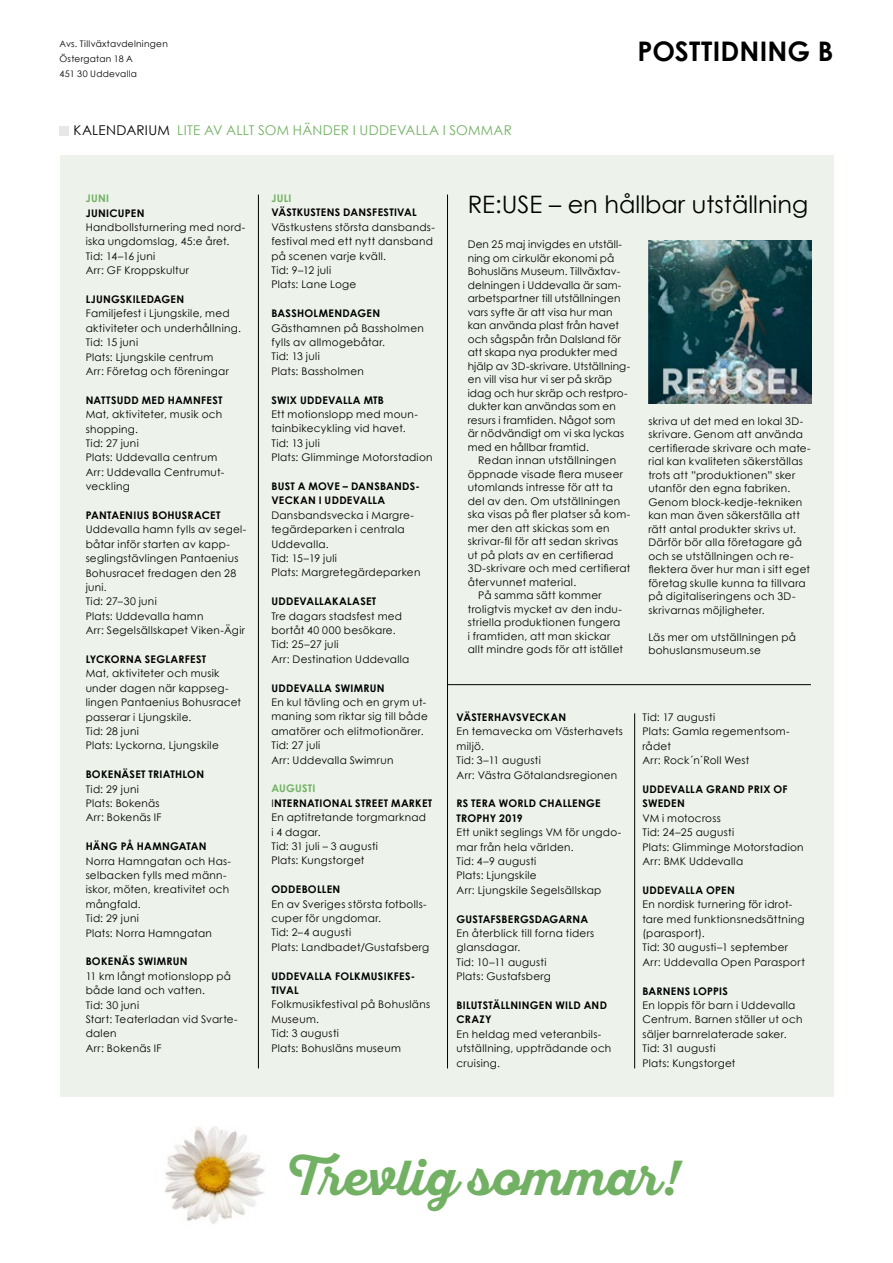
<style>
.page{position:relative;width:893px;height:1263px;background:#fff}
.page>*{position:absolute;margin:0;border:0;box-sizing:border-box;transform-origin:0 0}
.t1{font:700 49.05px "Sant Elia Script";color:#72b163}
.t2{font:700 27px "Century Gothic";letter-spacing:.005em;color:#000}
.t3{font:24px "Century Gothic";color:#000}
.t4{font:13.5px "Century Gothic";letter-spacing:.015em;color:#72b163}
.t5{font:10.5px/14.4px "Century Gothic";letter-spacing:.025em;color:#000}
.t6{font:700 10.5px/14.4px "Century Gothic";letter-spacing:.025em;color:#000}
.t7{font:700 10.5px "Century Gothic";letter-spacing:.03em;color:#72b163}
.t8{font:9px/15px "Century Gothic";letter-spacing:.035em;color:#000}
.s1{color:#000}
.s2{font-weight:700;color:#72b163}
.s3{font-weight:700}
</style>
<div class="page">
<img style="left:164px;top:1126px;width:101px;height:98px">
<div style="left:60px;top:155px;width:773px;height:942px;background:#edf3ea"></div>
<hr style="left:447px;top:195px;width:1px;height:873px;background:#000">
<hr style="left:634px;top:713px;width:1px;height:355px;background:#000">
<hr style="left:258px;top:195px;width:1px;height:873px;background:#000">
<div style="left:60px;top:126px;width:9px;height:9px;background:#e6e7e8"></div>
<img style="left:648px;top:240px;width:164px;height:164px">
<hr style="left:447px;top:684px;width:364px;height:1px;background:#000">
<p class="t8" style="left:60px;top:36px;width:110px">Avs. Tillväxtavdelningen<br>Östergatan 18 A<br>451 30 Uddevalla</p>
<h2 class="t2" style="left:637px;top:30px;width:197px">POSTTIDNING B</h2>
<p class="t4" style="left:73px;top:121px;width:440px"><span class="s1">KALENDARIUM</span> LITE AV ALLT SOM HÄNDER I UDDEVALLA I SOMMAR</p>
<p class="t7" style="left:86px;top:190px;width:25px">JUNI</p>
<p class="t6" style="left:86px;top:205px;width:60px">JUNICUPEN</p>
<p class="t5" style="left:86px;top:220px;width:161px">Handbollsturnering med nord&shy;iska ungdomslag, 45:e året.<br>Tid: 14–16 juni<br>Arr: GF Kroppskultur</p>
<p class="t6" style="left:86px;top:292px;width:100px">LJUNGSKILEDAGEN</p>
<p class="t5" style="left:86px;top:306px;width:157px">Familjefest i Ljungskile, med aktiviteter och underhållning.<br>Tid: 15 juni<br>Plats: Ljungskile centrum<br>Arr: Företag och föreningar</p>
<p class="t6" style="left:86px;top:392px;width:138px">NATTSUDD MED HAMNFEST</p>
<p class="t5" style="left:86px;top:407px;width:140px">Mat, aktiviteter, musik och shopping.<br>Tid: 27 juni<br>Plats: Uddevalla centrum<br>Arr: Uddevalla Centrumut&shy;veckling</p>
<p class="t6" style="left:86px;top:508px;width:136px">PANTAENIUS BOHUSRACET</p>
<p class="t5" style="left:86px;top:522px;width:162px">Uddevalla hamn fylls av segel&shy;båtar inför starten av kapp&shy;seglingstävlingen Pantaenius<br>Bohusracet fredagen den 28 juni.<br>Tid: 27–30 juni<br>Plats: Uddevalla hamn<br>Arr: Segelsällskapet Viken-Ägir</p>
<p class="t6" style="left:86px;top:651px;width:122px">LYCKORNA SEGLARFEST</p>
<p class="t5" style="left:86px;top:666px;width:157px">Mat, aktiviteter och musik under dagen när kappseg&shy;lingen Pantaenius Bohusracet passerar i Ljungskile.<br>Tid: 28 juni<br>Plats: Lyckorna, Ljungskile</p>
<p class="t6" style="left:86px;top:767px;width:120px">BOKENÄSET TRIATHLON</p>
<p class="t5" style="left:86px;top:781px;width:78px">Tid: 29 juni<br>Plats: Bokenäs<br>Arr: Bokenäs IF</p>
<p class="t6" style="left:86px;top:839px;width:122px">HÄNG PÅ HAMNGATAN</p>
<p class="t5" style="left:86px;top:853px;width:147px">Norra Hamngatan och Has&shy;selbacken fylls med männ&shy;iskor, möten, kreativitet och mångfald.<br>Tid: 29 juni<br>Plats: Norra Hamngatan</p>
<p class="t6" style="left:86px;top:954px;width:103px">BOKENÄS SWIMRUN</p>
<p class="t5" style="left:86px;top:969px;width:154px">11 km långt motionslopp på både land och vatten.<br>Tid: 30 juni<br>Start: Teaterladan vid Svarte&shy;dalen<br>Arr: Bokenäs IF</p>
<p class="t7" style="left:271px;top:190px;width:22px">JULI</p>
<p class="t6" style="left:271px;top:205px;width:147px">VÄSTKUSTENS DANSFESTIVAL</p>
<p class="t5" style="left:271px;top:220px;width:165px">Västkustens största dansbands&shy;festival med ett nytt dansband på scenen varje kväll.<br>Tid: 9–12 juli<br>Plats: Lane Loge</p>
<p class="t6" style="left:271px;top:306px;width:110px">BASSHOLMENDAGEN</p>
<p class="t5" style="left:271px;top:320px;width:154px">Gästhamnen på Bassholmen fylls av allmogebåtar.<br>Tid: 13 juli<br>Plats: Bassholmen</p>
<p class="t6" style="left:271px;top:392px;width:114px">SWIX UDDEVALLA MTB</p>
<p class="t5" style="left:271px;top:407px;width:163px">Ett motionslopp med moun&shy;tainbikecykling vid havet.<br>Tid: 13 juli<br>Plats: Glimminge Motorstadion</p>
<p class="t6" style="left:271px;top:479px;width:150px">BUST A MOVE – DANSBANDS-<br>VECKAN I UDDEVALLA</p>
<p class="t5" style="left:271px;top:508px;width:151px">Dansbandsvecka i Margre&shy;tegärdeparken i centrala<br>Uddevalla.<br>Tid: 15–19 juli<br>Plats: Margretegärdeparken</p>
<p class="t6" style="left:271px;top:594px;width:106px">UDDEVALLAKALASET</p>
<p class="t5" style="left:271px;top:608px;width:140px">Tre dagars stadsfest med bortåt 40 000 besökare.<br>Tid: 25–27 juli<br>Arr: Destination Uddevalla</p>
<p class="t6" style="left:271px;top:680px;width:115px">UDDEVALLA SWIMRUN</p>
<p class="t5" style="left:271px;top:695px;width:158px">En kul tävling och en grym ut&shy;maning som riktar sig till både amatörer och elitmotionärer.<br>Tid: 27 juli<br>Arr: Uddevalla Swimrun</p>
<p class="t5" style="left:271px;top:781px;width:162px"><span class="s2">AUGUSTI<br></span>I<span class="s3">NTERNATIONAL STREET MARKET<br></span>En aptitretande torgmarknad<br>i 4 dagar.<br>Tid: 31 juli – 3 augusti<br>Plats: Kungstorget</p>
<p class="t6" style="left:271px;top:882px;width:70px">ODDEBOLLEN</p>
<p class="t5" style="left:271px;top:896px;width:159px">En av Sveriges största fotbolls&shy;cuper för ungdomar.<br>Tid: 2–4 augusti<br>Plats: Landbadet/Gustafsberg</p>
<p class="t6" style="left:271px;top:968px;width:145px">UDDEVALLA FOLKMUSIKFES-<br>TIVAL</p>
<p class="t5" style="left:271px;top:997px;width:160px">Folkmusikfestival på Bohusläns<br>Museum.<br>Tid: 3 augusti<br>Plats: Bohusläns museum</p>
<h3 class="t3" style="left:468px;top:187px;width:342px">RE:USE – en hållbar utställning</h3>
<p class="t5" style="left:468px;top:237px;width:164px;line-height:13.5px">Den 25 maj invigdes en utställ&shy;ning om cirkulär ekonomi på<br>Bohusläns Museum. Tillväxtav&shy;delningen i Uddevalla är sam&shy;arbetspartner till utställningen vars syfte är att visa hur man kan använda plast från havet och sågspån från Dalsland för att skapa nya produkter med hjälp av 3D-skrivare. Utställning&shy;en vill visa hur vi ser på skräp idag och hur skräp och restpro&shy;dukter kan användas som en resurs i framtiden. Något som<br>är nödvändigt om vi ska lyckas med en hållbar framtid.</p>
<p class="t5" style="left:478px;top:453px;width:139px">Redan innan utställningen</p>
<p class="t5" style="left:468px;top:467px;width:157px">öppnade visade flera museer</p>
<p class="t5" style="left:468px;top:480px;width:147px">utomlands intresse för att ta</p>
<p class="t5" style="left:468px;top:494px;width:154px">del av den. Om utställningen</p>
<p class="t5" style="left:468px;top:507px;width:164px">ska visas på fler platser så kom-</p>
<p class="t5" style="left:468px;top:521px;width:143px">mer den att skickas som en</p>
<p class="t5" style="left:468px;top:534px;width:152px">skrivar-fil för att sedan skrivas</p>
<p class="t5" style="left:468px;top:548px;width:147px">ut på plats av en certifierad</p>
<p class="t5" style="left:468px;top:561px;width:164px">3D-skrivare och med certifierat</p>
<p class="t5" style="left:468px;top:575px;width:110px">återvunnet material.</p>
<p class="t5" style="left:478px;top:588px;width:125px">På samma sätt kommer</p>
<p class="t5" style="left:468px;top:602px;width:156px">troligtvis mycket av den indu-</p>
<p class="t5" style="left:468px;top:615px;width:154px">striella produktionen fungera</p>
<p class="t5" style="left:468px;top:629px;width:144px">i framtiden, att man skickar</p>
<p class="t5" style="left:468px;top:642px;width:157px">allt mindre gods för att istället</p>
<p class="t5" style="left:648px;top:414px;width:164px;line-height:13.5px">skriva ut det med en lokal 3D&shy;skrivare. Genom att använda certifierade skrivare och mate&shy;rial kan kvaliteten säkerställas trots att ”produktionen” sker utanför den egna fabriken.<br>Genom block-kedje-tekniken kan man även säkerställa att rätt antal produkter skrivs ut.<br>Därför bör alla företagare gå och se utställningen och re&shy;flektera över hur man i sitt eget företag skulle kunna ta tillvara på digitaliseringens och 3D&shy;skrivarnas möjligheter.</p>
<p class="t5" style="left:648px;top:630px;width:149px;line-height:13.5px">Läs mer om utställningen på bohuslansmuseum.se</p>
<p class="t6" style="left:456px;top:709px;width:111px">VÄSTERHAVSVECKAN</p>
<p class="t5" style="left:456px;top:724px;width:168px">En temavecka om Västerhavets miljö.<br>Tid: 3–11 augusti<br>Arr: Västra Götalandsregionen</p>
<p class="t6" style="left:456px;top:796px;width:146px">RS TERA WORLD CHALLENGE<br>TROPHY 2019</p>
<p class="t5" style="left:456px;top:825px;width:166px">Ett unikt seglings VM för ungdo&shy;mar från hela världen.<br>Tid: 4–9 augusti<br>Plats: Ljungskile<br>Arr: Ljungskile Segelsällskap</p>
<p class="t6" style="left:456px;top:911px;width:133px">GUSTAFSBERGSDAGARNA</p>
<p class="t5" style="left:456px;top:926px;width:139px">En återblick till forna tiders glansdagar.<br>Tid: 10–11 augusti<br>Plats: Gustafsberg</p>
<p class="t6" style="left:456px;top:997px;width:152px">BILUTSTÄLLNINGEN WILD AND<br>CRAZY</p>
<p class="t5" style="left:456px;top:1027px;width:156px">En heldag med veteranbils&shy;utställning, uppträdande och cruising.</p>
<p class="t5" style="left:642px;top:710px;width:149px">Tid: 17 augusti<br>Plats: Gamla regementsom&shy;rådet<br>Arr: Rock´n´Roll West</p>
<p class="t6" style="left:642px;top:781px;width:147px">UDDEVALLA GRAND PRIX OF<br>SWEDEN</p>
<p class="t5" style="left:642px;top:810px;width:163px">VM i motocross<br>Tid: 24–25 augusti<br>Plats: Glimminge Motorstadion<br>Arr: BMK Uddevalla</p>
<p class="t6" style="left:642px;top:882px;width:94px">UDDEVALLA OPEN</p>
<p class="t5" style="left:642px;top:897px;width:164px">En nordisk turnering för idrot&shy;tare med funktionsnedsättning (parasport).<br>Tid: 30 augusti–1 september<br>Arr: Uddevalla Open Parasport</p>
<p class="t6" style="left:642px;top:983px;width:87px">BARNENS LOPPIS</p>
<p class="t5" style="left:642px;top:998px;width:161px">En loppis för barn i Uddevalla<br>Centrum. Barnen ställer ut och säljer barnrelaterade saker.<br>Tid: 31 augusti<br>Plats: Kungstorget</p>
<h1 class="t1" style="left:285px;top:1149px;width:396px">Trevlig sommar!</h1>
</div>
